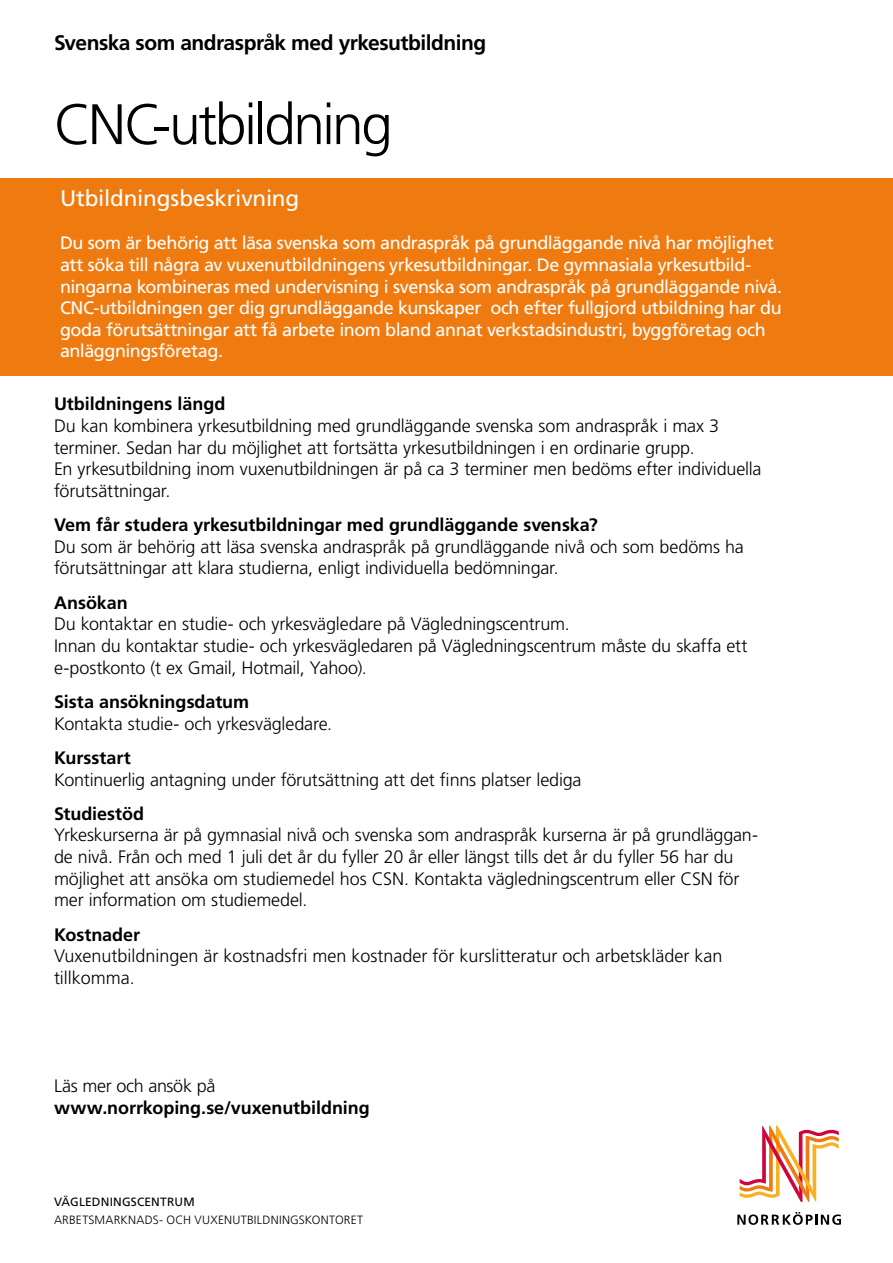
<style>
.page{position:relative;width:893px;height:1263px;background:#fff}
.page>*{position:absolute;margin:0;border:0;box-sizing:border-box;transform-origin:0 0}
.t1{font:300 57px "Frutiger LT Std";letter-spacing:-.045em;color:#000}
.t2{font:22.5px "Frutiger LT Std";letter-spacing:-.005em;color:#fff}
.t3{font:700 21px "Frutiger LT Std";letter-spacing:-.025em;color:#000}
.t4{font:300 18px/21.6px "Frutiger LT Std";letter-spacing:-.01em;color:#000}
.t5{font:18px/21.6px "Frutiger LT Std";letter-spacing:-.025em;color:#fff}
.t6{font:700 18px "Frutiger LT Std";letter-spacing:-.005em;color:#000}
.t7{font:300 12px "Frutiger LT Std";letter-spacing:.02em;color:#000}
.t8{font:12px "Frutiger LT Std";letter-spacing:.015em;color:#000}
</style>
<div class="page">
<div style="left:0;top:179px;width:893px;height:197px;background:#ef7b10"></div>
<svg style="left:737px;top:1212px;width:104px;height:13px"></svg>
<svg style="left:740px;top:1125px;width:99px;height:77px"></svg>
<p class="t3" style="left:54px;top:31px;width:434px">Svenska som andraspråk med yrkesutbildning</p>
<h1 class="t1" style="left:54px;top:92px;width:340px">CNC-utbildning</h1>
<p class="t2" style="left:60px;top:185px;width:241px">Utbildningsbeskrivning</p>
<p class="t5" style="left:60px;top:232px;width:724px">Du som är behörig att läsa svenska som andraspråk på grundläggande nivå har möjlighet att söka till några av vuxenutbildningens yrkesutbildningar. De gymnasiala yrkesutbild&shy;ningarna kombineras med undervisning i svenska som andraspråk på grundläggande nivå.<br>CNC-utbildningen ger dig grundläggande kunskaper och efter fullgjord utbildning har du goda förutsättningar att få arbete inom bland annat verkstadsindustri, byggföretag och anläggningsföretag.</p>
<p class="t6" style="left:54px;top:394px;width:173px">Utbildningens längd</p>
<p class="t4" style="left:54px;top:415px;width:709px">Du kan kombinera yrkesutbildning med grundläggande svenska som andraspråk i max 3 terminer. Sedan har du möjlighet att fortsätta yrkesutbildningen i en ordinarie grupp.<br>En yrkesutbildning inom vuxenutbildningen är på ca 3 terminer men bedöms efter individuella förutsättningar.</p>
<p class="t6" style="left:54px;top:514px;width:545px">Vem får studera yrkesutbildningar med grundläggande svenska?</p>
<p class="t4" style="left:54px;top:536px;width:691px">Du som är behörig att läsa svenska andraspråk på grundläggande nivå och som bedöms ha förutsättningar att klara studierna, enligt individuella bedömningar.</p>
<p class="t6" style="left:54px;top:592px;width:75px">Ansökan</p>
<p class="t4" style="left:54px;top:614px;width:695px">Du kontaktar en studie- och yrkesvägledare på Vägledningscentrum.<br>Innan du kontaktar studie- och yrkesvägledaren på Vägledningscentrum måste du skaffa ett e-postkonto (t ex Gmail, Hotmail, Yahoo).</p>
<p class="t6" style="left:54px;top:691px;width:197px">Sista ansökningsdatum</p>
<p class="t4" style="left:54px;top:713px;width:280px">Kontakta studie- och yrkesvägledare.</p>
<p class="t6" style="left:54px;top:747px;width:78px">Kursstart</p>
<p class="t4" style="left:54px;top:769px;width:529px">Kontinuerlig antagning under förutsättning att det finns platser lediga</p>
<p class="t6" style="left:54px;top:803px;width:92px">Studiestöd</p>
<p class="t4" style="left:54px;top:825px;width:705px">Yrkeskurserna är på gymnasial nivå och svenska som andraspråk kurserna är på grundläggan&shy;de nivå. Från och med 1 juli det år du fyller 20 år eller längst tills det år du fyller 56 har du möjlighet att ansöka om studiemedel hos CSN. Kontakta vägledningscentrum eller CSN för mer information om studiemedel.</p>
<p class="t6" style="left:54px;top:924px;width:88px">Kostnader</p>
<p class="t4" style="left:54px;top:945px;width:670px">Vuxenutbildningen är kostnadsfri men kostnader för kurslitteratur och arbetskläder kan tillkomma.</p>
<p class="t4" style="left:54px;top:1075px;width:163px">Läs mer och ansök på</p>
<p class="t6" style="left:54px;top:1097px;width:317px">www.norrkoping.se/vuxenutbildning</p>
<p class="t8" style="left:54px;top:1194px;width:142px">VÄGLEDNINGSCENTRUM</p>
<p class="t7" style="left:54px;top:1213px;width:311px">ARBETSMARKNADS- OCH VUXENUTBILDNINGSKONTORET</p>
</div>
